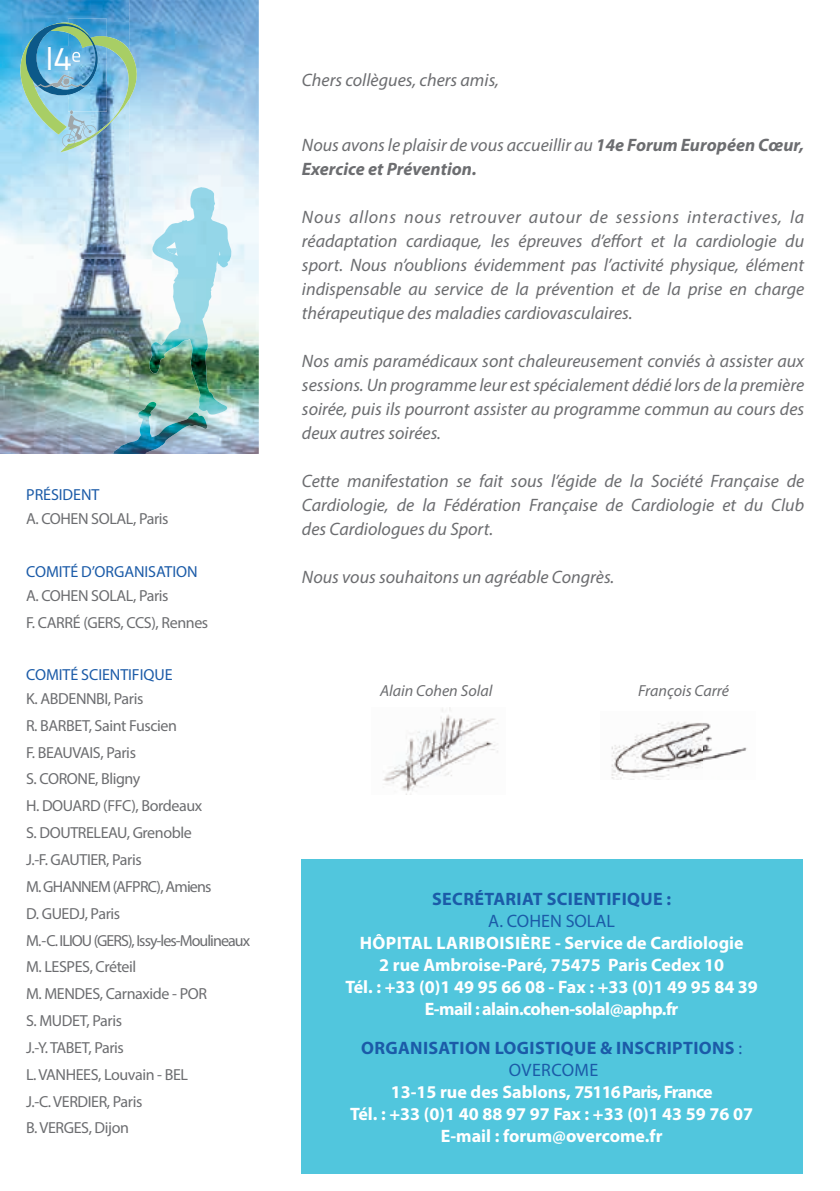
<style>
.page{position:relative;width:840px;height:1191px;background:#fff}
.page>*{position:absolute;margin:0;border:0;box-sizing:border-box;transform-origin:0 0}
.t1{font:33px "Titillium Text 22 L";color:#fff}
.t2{font:italic 18px/24px "Myriad Pro";color:#6c6d70;text-align:justify}
.t3{font:700 18px/22px "Myriad Pro";color:#fff;text-align:center}
.t4{font:italic 700 18px/24px "Myriad Pro";color:#6c6d70}
.t5{font:700 18px/22px "Myriad Pro";letter-spacing:.02em;color:#1b5ba8;text-align:center}
.t6{font:18px "Myriad Pro";color:#1b5ba8}
.t7{font:16px/26.8px "Myriad Pro";letter-spacing:-.025em;color:#6c6d70}
.t8{font:16px "Myriad Pro";letter-spacing:-.005em;color:#1b5ba8}
.t9{font:italic 16px "Myriad Pro";color:#6c6d70}
.s1{font-weight:400}
</style>
<div class="page">
<div style="left:300px;top:859px;width:502px;height:315px;background:#51c6dd"></div>
<img style="left:383px;top:707px;width:115px;height:87px">
<img style="left:611px;top:722px;width:136px;height:57px">
<img style="left:0;top:0;width:259px;height:389px">
<img style="left:0;top:389px;width:227px;height:65px">
<img style="left:112px;top:403px;width:95px;height:51px">
<img style="left:205px;top:187px;width:26px;height:102px">
<img style="left:149px;top:188px;width:58px;height:223px">
<img style="left:6px;top:6px;width:138px;height:146px">
<h1 class="t1" style="left:46px;top:34px;width:37px">I4<sup>e</sup></h1>
<p class="t8" style="left:26px;top:485px;width:75px">PRÉSIDENT</p>
<p class="t7" style="left:26px;top:505px;width:144px">A. COHEN SOLAL, Paris</p>
<p class="t8" style="left:26px;top:561px;width:173px">COMITÉ D’ORGANISATION</p>
<p class="t7" style="left:26px;top:581px;width:183px">A. COHEN SOLAL, Paris<br>F. CARRÉ (GERS, CCS), Rennes</p>
<p class="t8" style="left:26px;top:664px;width:148px">COMITÉ SCIENTIFIQUE</p>
<p class="t7" style="left:26px;top:685px;width:225px">K. ABDENNBI, Paris<br>R. BARBET, Saint Fuscien<br>F. BEAUVAIS, Paris<br>S. CORONE, Bligny<br>H. DOUARD (FFC), Bordeaux<br>S. DOUTRELEAU, Grenoble<br>J.-F. GAUTIER, Paris<br>M. GHANNEM (AFPRC), Amiens<br>D. GUEDJ, Paris<br>M. - C. ILIOU (GERS), Issy-les-Moulineaux<br>M. LESPES, Créteil<br>M. MENDES, Carnaxide - POR<br>S. MUDET, Paris<br>J.-Y. TABET, Paris<br>L. VANHEES, Louvain - BEL<br>J.-C. VERDIER, Paris<br>B. VERGES, Dijon</p>
<p class="t2" style="left:302px;top:67px;width:198px">Chers collègues, chers amis,</p>
<p class="t4" style="left:302px;top:132px;width:503px"><span class="s1">Nous avons le plaisir de vous accueillir au</span> 14e Forum Européen Cœur,<br>Exercice et Prévention.</p>
<p class="t2" style="left:302px;top:204px;width:503px">Nous allons nous retrouver autour de sessions interactives, la réadaptation cardiaque, les épreuves d’effort et la cardiologie du sport. Nous n’oublions évidemment pas l’activité physique, élément indispensable au service de la prévention et de la prise en charge thérapeutique des maladies cardiovasculaires.</p>
<p class="t2" style="left:302px;top:348px;width:503px">Nos amis paramédicaux sont chaleureusement conviés à assister aux sessions. Un programme leur est spécialement dédié lors de la première soirée, puis ils pourront assister au programme commun au cours des deux autres soirées.</p>
<p class="t2" style="left:302px;top:468px;width:503px">Cette manifestation se fait sous l’égide de la Société Française de Cardiologie, de la Fédération Française de Cardiologie et du Club des Cardiologues du Sport.</p>
<p class="t2" style="left:302px;top:564px;width:314px">Nous vous souhaitons un agréable Congrès.</p>
<p class="t9" style="left:380px;top:681px;width:114px">Alain Cohen Solal</p>
<p class="t9" style="left:637px;top:681px;width:92px">François Carré</p>
<p class="t5" style="left:432px;top:887px;width:240px">SECRÉTARIAT SCIENTIFIQUE :</p>
<p class="t6" style="left:488px;top:909px;width:128px">A. COHEN SOLAL</p>
<p class="t3" style="left:345px;top:931px;width:414px">HÔPITAL LARIBOISIÈRE - Service de Cardiologie<br>2 rue Ambroise-Paré, 75475 Paris Cedex 10<br>Tél. : +33 (0)1 49 95 66 08 - Fax : +33 (0)1 49 95 84 39<br>E-mail : alain.cohen-solal@aphp.fr</p>
<p class="t5" style="left:361px;top:1036px;width:382px">ORGANISATION LOGISTIQUE &amp; INSCRIPTIONS <span class="s1">:<br>OVERCOME</span></p>
<p class="t3" style="left:350px;top:1080px;width:404px">13-15 rue des Sablons, 75116 Paris, France<br>Tél. : +33 (0)1 40 88 97 97 Fax : +33 (0)1 43 59 76 07<br>E-mail : forum@overcome.fr</p>
</div>
